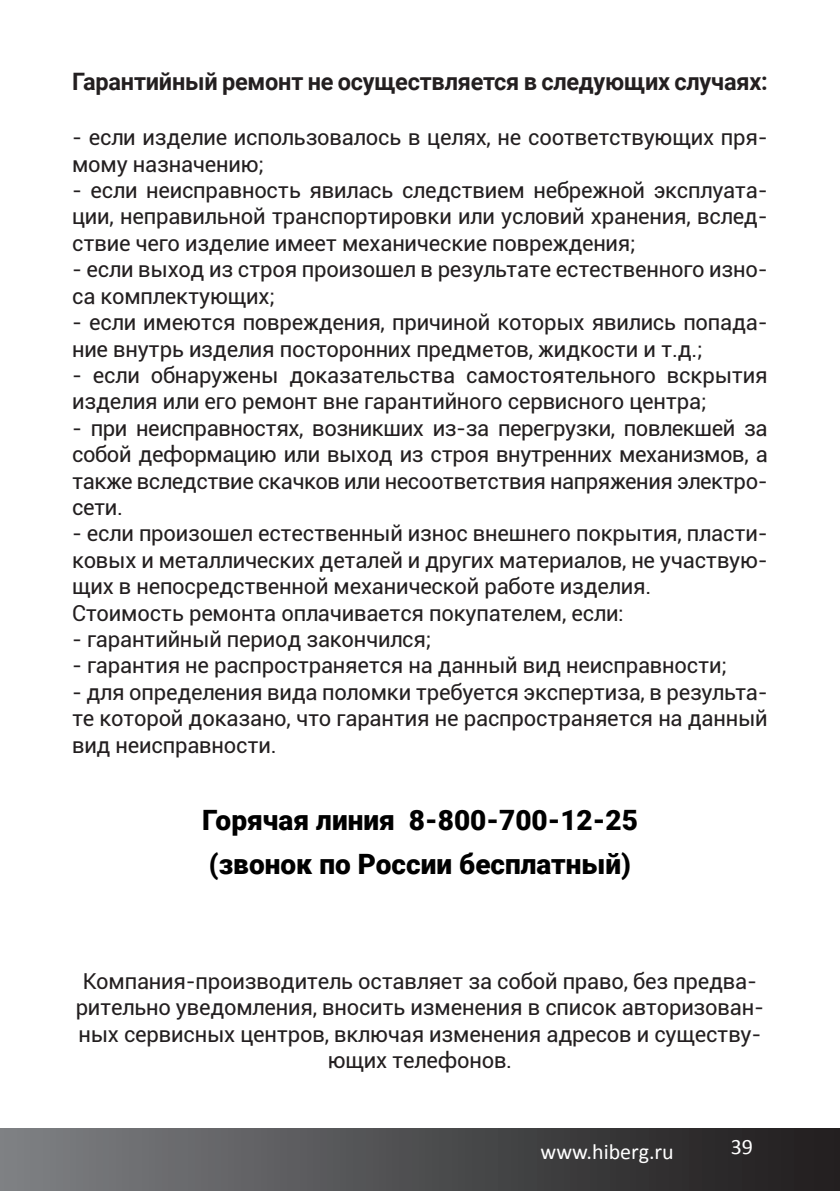
<style>
.page{position:relative;width:840px;height:1191px;background:#fff}
.page>*{position:absolute;margin:0;border:0;box-sizing:border-box;transform-origin:0 0}
.t1{font:900 28px/44px "Roboto";color:#000}
.t2{font:700 24px "Roboto";letter-spacing:-.01em;color:#231f20}
.t3{font:22px/26.4px "Roboto";letter-spacing:-.01em;color:#231f20}
.t4{font:22px "Calibri";color:#fff}
</style>
<div class="page">
<div style="left:0;top:1128px;width:839px;height:63px;background:linear-gradient(to right,#7e8184,#1e1b1c)"></div>
<p class="t2" style="left:72px;top:65px;width:696px">Гарантийный ремонт не осуществляется в следующих случаях:</p>
<p class="t3" style="left:72px;top:123px;width:696px">- если изделие использовалось в целях, не соответствующих пря&shy;мому назначению;</p>
<p class="t3" style="left:72px;top:176px;width:696px;text-align:justify">- если неисправность явилась следствием небрежной эксплуата&shy;ции, неправильной транспортировки или условий хранения, вслед&shy;ствие чего изделие имеет механические повреждения;</p>
<p class="t3" style="left:72px;top:255px;width:696px">- если выход из строя произошел в результате естественного изно&shy;са комплектующих;</p>
<p class="t3" style="left:72px;top:308px;width:696px">- если имеются повреждения, причиной которых явились попада&shy;ние внутрь изделия посторонних предметов, жидкости и т.д.;</p>
<p class="t3" style="left:72px;top:361px;width:696px">- если обнаружены доказательства самостоятельного вскрытия изделия или его ремонт вне гарантийного сервисного центра;</p>
<p class="t3" style="left:72px;top:414px;width:696px;text-align:justify">- при неисправностях, возникших из-за перегрузки, повлекшей за собой деформацию или выход из строя внутренних механизмов, а также вследствие скачков или несоответствия напряжения электро&shy;сети.</p>
<p class="t3" style="left:72px;top:519px;width:696px">- если произошел естественный износ внешнего покрытия, пласти&shy;ковых и металлических деталей и других материалов, не участвую&shy;щих в непосредственной механической работе изделия.<br>Стоимость ремонта оплачивается покупателем, если:</p>
<p class="t3" style="left:72px;top:625px;width:361px">- гарантийный период закончился;</p>
<p class="t3" style="left:72px;top:651px;width:656px">- гарантия не распространяется на данный вид неисправности;</p>
<p class="t3" style="left:72px;top:678px;width:696px;text-align:justify">- для определения вида поломки требуется экспертиза, в результа&shy;те которой доказано, что гарантия не распространяется на данный вид неисправности.</p>
<p class="t1" style="left:202px;top:797px;width:437px">Горячая линия 8-800-700-12-25 (звонок по России бесплатный)</p>
<p class="t3" style="left:76px;top:967px;width:689px;text-align:center">Компания-производитель оставляет за собой право, без предва&shy;рительно уведомления, вносить изменения в список авторизован&shy;ных сервисных центров, включая изменения адресов и существу&shy;ющих телефонов.</p>
<p class="t4" style="left:540px;top:1137px;width:135px">www.hiberg.ru</p>
<p class="t4" style="left:730px;top:1133px;width:24px">39</p>
</div>
